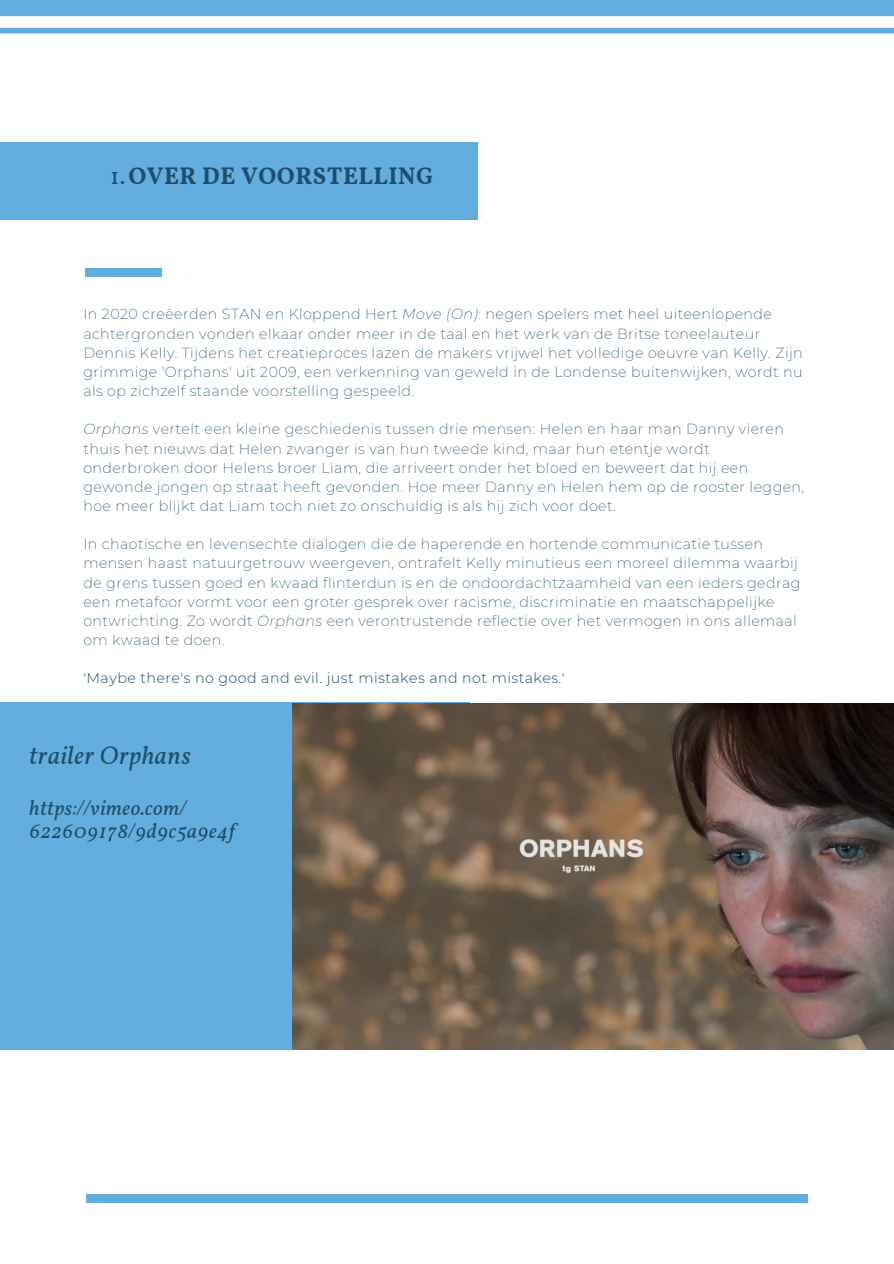
<style>
.page{position:relative;width:894px;height:1264px;background:#fff}
.page>*{position:absolute;margin:0;border:0;box-sizing:border-box;transform-origin:0 0}
.t1{font:italic 25.65px "Vollkorn";letter-spacing:.02em;color:#204e6a}
.t2{font:700 24px "Vollkorn";letter-spacing:.02em;color:#204e6a}
.t3{font:italic 21px "Vollkorn";letter-spacing:.02em;color:#204e6a}
.t4{font:200 14.25px/19.2px "Montserrat";letter-spacing:.03em;color:#204e6a}
.t5{font:300 14.25px "Montserrat";letter-spacing:.03em;color:#204e6a}
.s1{font-weight:400}
.s2{font-style:italic}
</style>
<div class="page">
<div style="left:86px;top:1194px;width:721px;height:8px;background:#63addf"></div>
<div style="left:0;top:143px;width:478px;height:76px;background:#63addf"></div>
<div style="left:85px;top:268px;width:77px;height:8px;background:#63addf"></div>
<div style="left:0;top:702px;width:470px;height:347px;background:#63addf"></div>
<img style="left:292px;top:703px;width:601px;height:346px">
<svg style="left:0;top:0;width:893px;height:34px"></svg>
<p class="t2" style="left:110px;top:162px;width:325px"><span class="s1">1.</span>OVER DE VOORSTELLING</p>
<p class="t4" style="left:83px;top:305px;width:720px">In 2020 creëerden STAN en Kloppend Hert <span class="s2">Move (On)</span>: negen spelers met heel uiteenlopende achtergronden vonden elkaar onder meer in de taal en het werk van de Britse toneelauteur Dennis Kelly. Tijdens het creatieproces lazen de makers vrijwel het volledige oeuvre van Kelly. Zijn grimmige 'Orphans' uit 2009, een verkenning van geweld in de Londense buitenwijken, wordt nu als op zichzelf staande voorstelling gespeeld.</p>
<p class="t4" style="left:83px;top:419px;width:722px"><span class="s2">Orphans</span> vertelt een kleine geschiedenis tussen drie mensen: Helen en haar man Danny vieren thuis het nieuws dat Helen zwanger is van hun tweede kind, maar hun etentje wordt onderbroken door Helens broer Liam, die arriveert onder het bloed en beweert dat hij een gewonde jongen op straat heeft gevonden. Hoe meer Danny en Helen hem op de rooster leggen, hoe meer blijkt dat Liam toch niet zo onschuldig is als hij zich voor doet.</p>
<p class="t4" style="left:83px;top:534px;width:718px">In chaotische en levensechte dialogen die de haperende en hortende communicatie tussen mensen haast natuurgetrouw weergeven, ontrafelt Kelly minutieus een moreel dilemma waarbij de grens tussen goed en kwaad flinterdun is en de ondoordachtzaamheid van een ieders gedrag een metafoor vormt voor een groter gesprek over racisme, discriminatie en maatschappelijke ontwrichting. Zo wordt <span class="s2">Orphans</span> een verontrustende reflectie over het vermogen in ons allemaal om kwaad te doen.</p>
<p class="t5" style="left:83px;top:669px;width:482px">'Maybe there's no good and evil. just mistakes and not mistakes.'</p>
<p class="t1" style="left:29px;top:740px;width:163px">trailer Orphans</p>
<p class="t3" style="left:29px;top:795px;width:158px">https://vimeo.com/</p>
<p class="t3" style="left:29px;top:817px;width:207px">622609178/9d9c5a9e4f</p>
</div>
